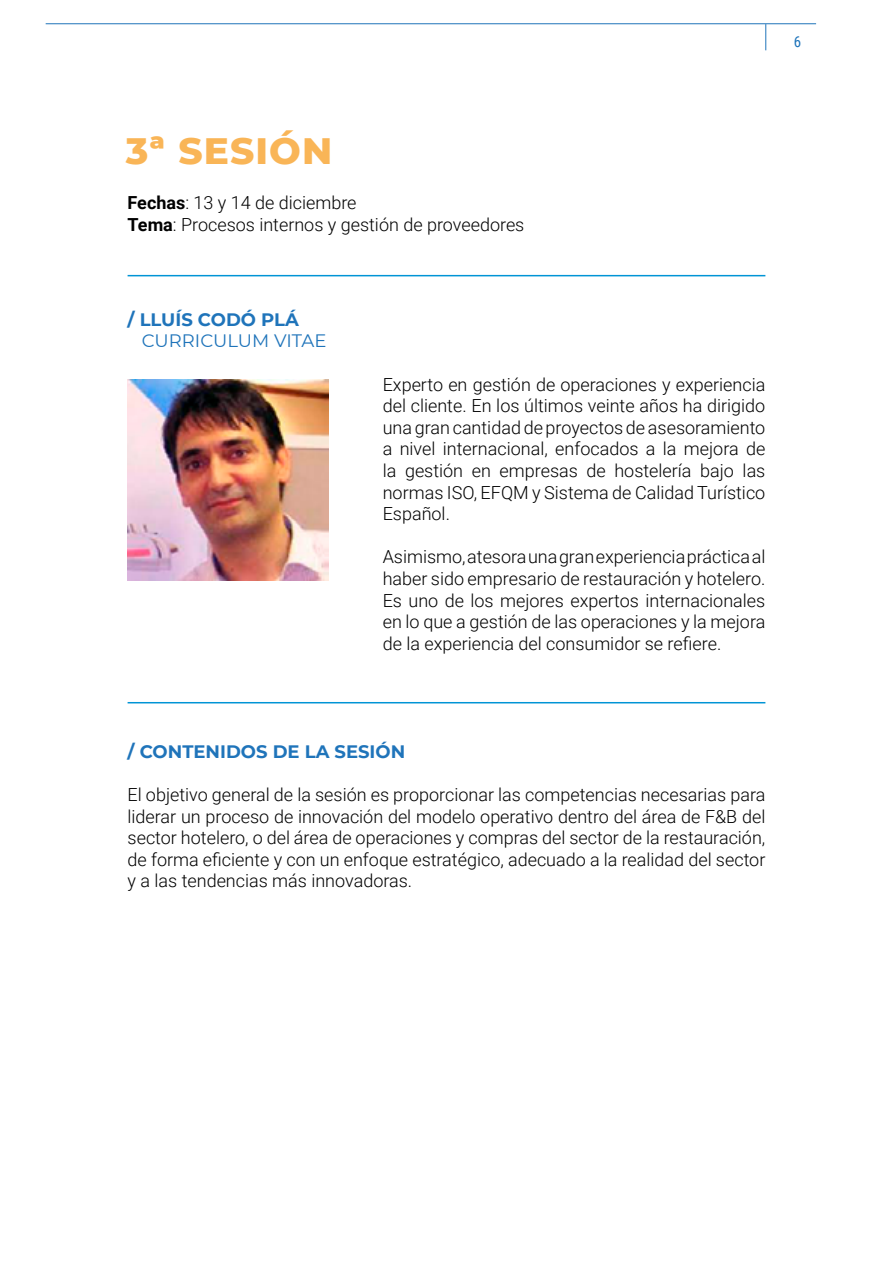
<style>
.page{position:relative;width:893px;height:1263px;background:#fff}
.page>*{position:absolute;margin:0;border:0;box-sizing:border-box;transform-origin:0 0}
.t1{font:800 37.5px "Montserrat";letter-spacing:.03em;color:#f9b557}
.t2{font:300 18px/21.6px "Roboto";color:#000;text-align:justify}
.t3{font:700 18px "Montserrat";color:#1f74ba}
.t4{font:18px "Montserrat";color:#1f74ba}
.t5{font:15px "Roboto Condensed";color:#1f74ba}
.s1{font-weight:700}
</style>
<div class="page">
<hr style="left:46px;top:23px;width:770px;height:1px;background:#1f74ba">
<svg style="left:765px;top:24px;width:1px;height:26px"></svg>
<img style="left:128px;top:380px;width:200px;height:200px">
<hr style="left:128px;top:702px;width:637px;height:1px;background:#0094d5">
<hr style="left:128px;top:275px;width:637px;height:1px;background:#0094d5">
<p class="t5" style="left:794px;top:31px;width:9px">6</p>
<h1 class="t1" style="left:126px;top:123px;width:208px">3ª SESIÓN</h1>
<p class="t2" style="left:128px;top:191px;width:398px"><span class="s1">Fechas</span>: 13 y 14 de diciembre<br><span class="s1">Tema</span>: Procesos internos y gestión de proveedores</p>
<p class="t3" style="left:128px;top:306px;width:173px">/ LLUÍS CODÓ PLÁ</p>
<p class="t4" style="left:142px;top:329px;width:186px">CURRICULUM VITAE</p>
<p class="t2" style="left:383px;top:373px;width:384px">Experto en gestión de operaciones y experiencia del cliente. En los últimos veinte años ha dirigido una gran cantidad de proyectos de asesoramiento a nivel internacional, enfocados a la mejora de la gestión en empresas de hostelería bajo las normas ISO, EFQM y Sistema de Calidad Turístico Español.</p>
<p class="t2" style="left:383px;top:545px;width:384px">Asimismo, atesora una gran experiencia práctica al haber sido empresario de restauración y hotelero.<br>Es uno de los mejores expertos internacionales en lo que a gestión de las operaciones y la mejora de la experiencia del consumidor se refiere.</p>
<p class="t3" style="left:128px;top:738px;width:279px">/ CONTENIDOS DE LA SESIÓN</p>
<p class="t2" style="left:128px;top:783px;width:639px">El objetivo general de la sesión es proporcionar las competencias necesarias para liderar un proceso de innovación del modelo operativo dentro del área de F&amp;B del sector hotelero, o del área de operaciones y compras del sector de la restauración, de forma eficiente y con un enfoque estratégico, adecuado a la realidad del sector y a las tendencias más innovadoras.</p>
</div>
